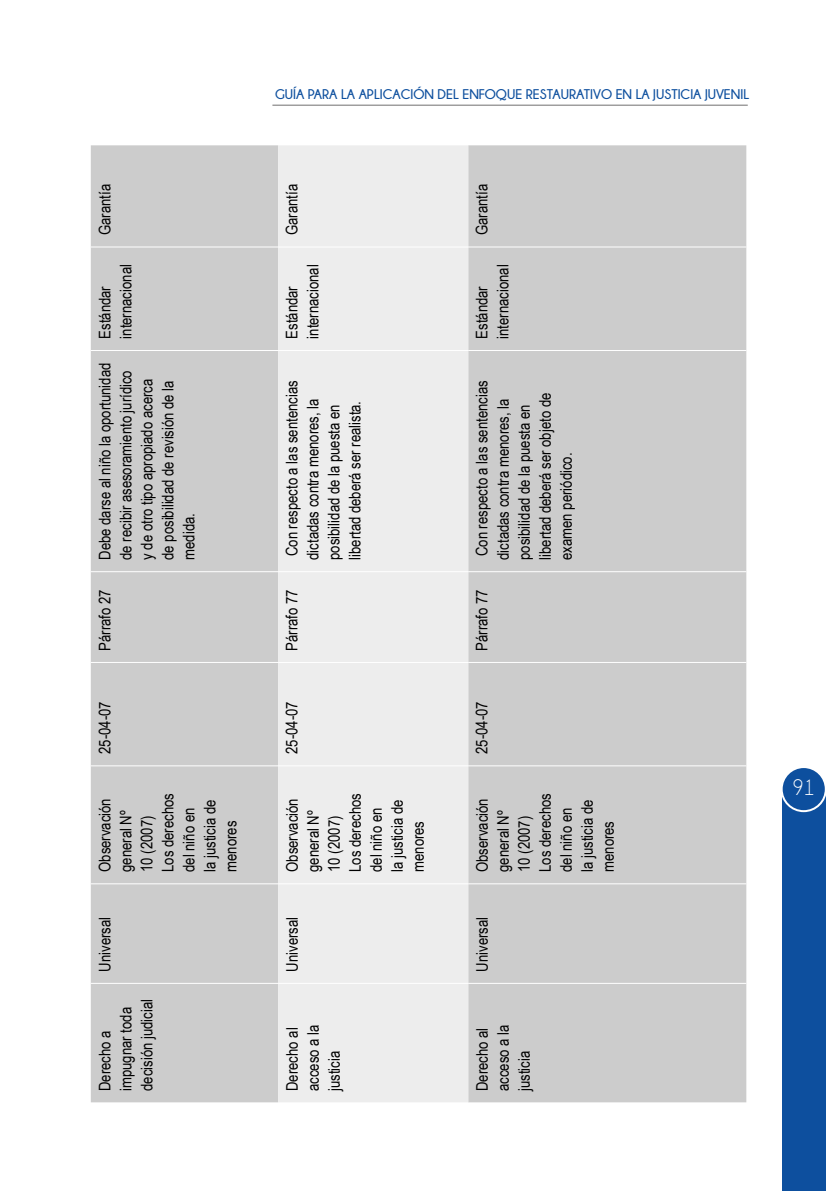
<style>
.page{position:relative;width:840px;height:1191px;background:#fff}
.page>*{position:absolute;margin:0;border:0;box-sizing:border-box;transform-origin:0 0}
.t1{font:22.6px "Champagne&Limousines";color:#fff}
.t2{font:16px/21px "Arial Narrow";color:#000}
.t3{font:700 14px "Champagne&Limousines";color:#0d4f9e}
</style>
<div class="page">
<div style="left:781px;top:789px;width:44px;height:402px;background:#0d4f9e"></div>
<div style="left:781px;top:767px;width:44px;height:44px;background:#0d4f9e;border-radius:50%"></div>
<div style="left:780px;top:766px;width:46px;height:46px;border:2px solid #fff;border-radius:50%"></div>
<hr style="left:272px;top:105px;width:475px;height:1px;background:#706f6f">
<div style="left:91px;top:145px;width:655px;height:957px;background:#ccc"></div>
<div style="left:278px;top:145px;width:190px;height:957px;background:#ededed"></div>
<hr style="left:91px;top:983px;width:187px;height:1px;background:#fff">
<hr style="left:91px;top:883px;width:187px;height:1px;background:#fff">
<hr style="left:91px;top:765px;width:187px;height:1px;background:#fff">
<hr style="left:91px;top:662px;width:187px;height:1px;background:#fff">
<hr style="left:91px;top:571px;width:187px;height:1px;background:#fff">
<hr style="left:91px;top:350px;width:187px;height:1px;background:#fff">
<hr style="left:91px;top:246px;width:187px;height:1px;background:#fff">
<hr style="left:278px;top:983px;width:190px;height:1px;background:#fff">
<hr style="left:278px;top:883px;width:190px;height:1px;background:#fff">
<hr style="left:278px;top:765px;width:190px;height:1px;background:#fff">
<hr style="left:278px;top:662px;width:190px;height:1px;background:#fff">
<hr style="left:278px;top:571px;width:190px;height:1px;background:#fff">
<hr style="left:278px;top:350px;width:190px;height:1px;background:#fff">
<hr style="left:278px;top:246px;width:190px;height:1px;background:#fff">
<hr style="left:468px;top:983px;width:278px;height:1px;background:#fff">
<hr style="left:468px;top:883px;width:278px;height:1px;background:#fff">
<hr style="left:468px;top:765px;width:278px;height:1px;background:#fff">
<hr style="left:468px;top:662px;width:278px;height:1px;background:#fff">
<hr style="left:468px;top:571px;width:278px;height:1px;background:#fff">
<hr style="left:468px;top:350px;width:278px;height:1px;background:#fff">
<hr style="left:468px;top:246px;width:278px;height:1px;background:#fff">
<p class="t2" style="left:94px;top:235px;width:53px;rotate:-90deg">Garantía</p>
<p class="t2" style="left:94px;top:339px;width:76px;rotate:-90deg">Estándar internacional</p>
<p class="t2" style="left:94px;top:560px;width:198px;rotate:-90deg">Debe darse al niño la oportunidad de recibir asesoramiento jurídico y de otro tipo apropiado acerca de posibilidad de revisión de la medida.</p>
<p class="t2" style="left:94px;top:650px;width:63px;rotate:-90deg">Párrafo 27</p>
<p class="t2" style="left:94px;top:754px;width:54px;rotate:-90deg">25-04-07</p>
<p class="t2" style="left:94px;top:872px;width:80px;rotate:-90deg">Observación general Nº<br>10 (2007)<br>Los derechos del niño en<br>la justicia de menores</p>
<p class="t2" style="left:94px;top:971px;width:56px;rotate:-90deg">Universal</p>
<p class="t2" style="left:94px;top:1091px;width:93px;rotate:-90deg">Derecho a impugnar toda decisión judicial</p>
<p class="t3" style="left:275px;top:87px;width:475px">GUÍA PARA LA APLICACIÓN DEL ENFOQUE RESTAURATIVO EN LA JUSTICIA JUVENIL</p>
<p class="t2" style="left:281px;top:235px;width:53px;rotate:-90deg">Garantía</p>
<p class="t2" style="left:281px;top:339px;width:76px;rotate:-90deg">Estándar internacional</p>
<p class="t2" style="left:281px;top:560px;width:181px;rotate:-90deg">Con respecto a las sentencias dictadas contra menores, la posibilidad de la puesta en libertad deberá ser realista.</p>
<p class="t2" style="left:281px;top:650px;width:63px;rotate:-90deg">Párrafo 77</p>
<p class="t2" style="left:281px;top:754px;width:54px;rotate:-90deg">25-04-07</p>
<p class="t2" style="left:281px;top:872px;width:80px;rotate:-90deg">Observación general Nº<br>10 (2007)<br>Los derechos del niño en<br>la justicia de menores</p>
<p class="t2" style="left:281px;top:971px;width:56px;rotate:-90deg">Universal</p>
<p class="t2" style="left:281px;top:1091px;width:68px;rotate:-90deg">Derecho al acceso a la justicia</p>
<p class="t2" style="left:470px;top:235px;width:53px;rotate:-90deg">Garantía</p>
<p class="t2" style="left:470px;top:339px;width:76px;rotate:-90deg">Estándar internacional</p>
<p class="t2" style="left:470px;top:560px;width:181px;rotate:-90deg">Con respecto a las sentencias dictadas contra menores, la posibilidad de la puesta en libertad deberá ser objeto de examen periódico.</p>
<p class="t2" style="left:470px;top:650px;width:63px;rotate:-90deg">Párrafo 77</p>
<p class="t2" style="left:470px;top:754px;width:54px;rotate:-90deg">25-04-07</p>
<p class="t2" style="left:470px;top:872px;width:80px;rotate:-90deg">Observación general Nº<br>10 (2007)<br>Los derechos del niño en<br>la justicia de menores</p>
<p class="t2" style="left:470px;top:971px;width:56px;rotate:-90deg">Universal</p>
<p class="t2" style="left:470px;top:1091px;width:68px;rotate:-90deg">Derecho al acceso a la justicia</p>
<h1 class="t1" style="left:791px;top:776px;width:24px">91</h1>
</div>
